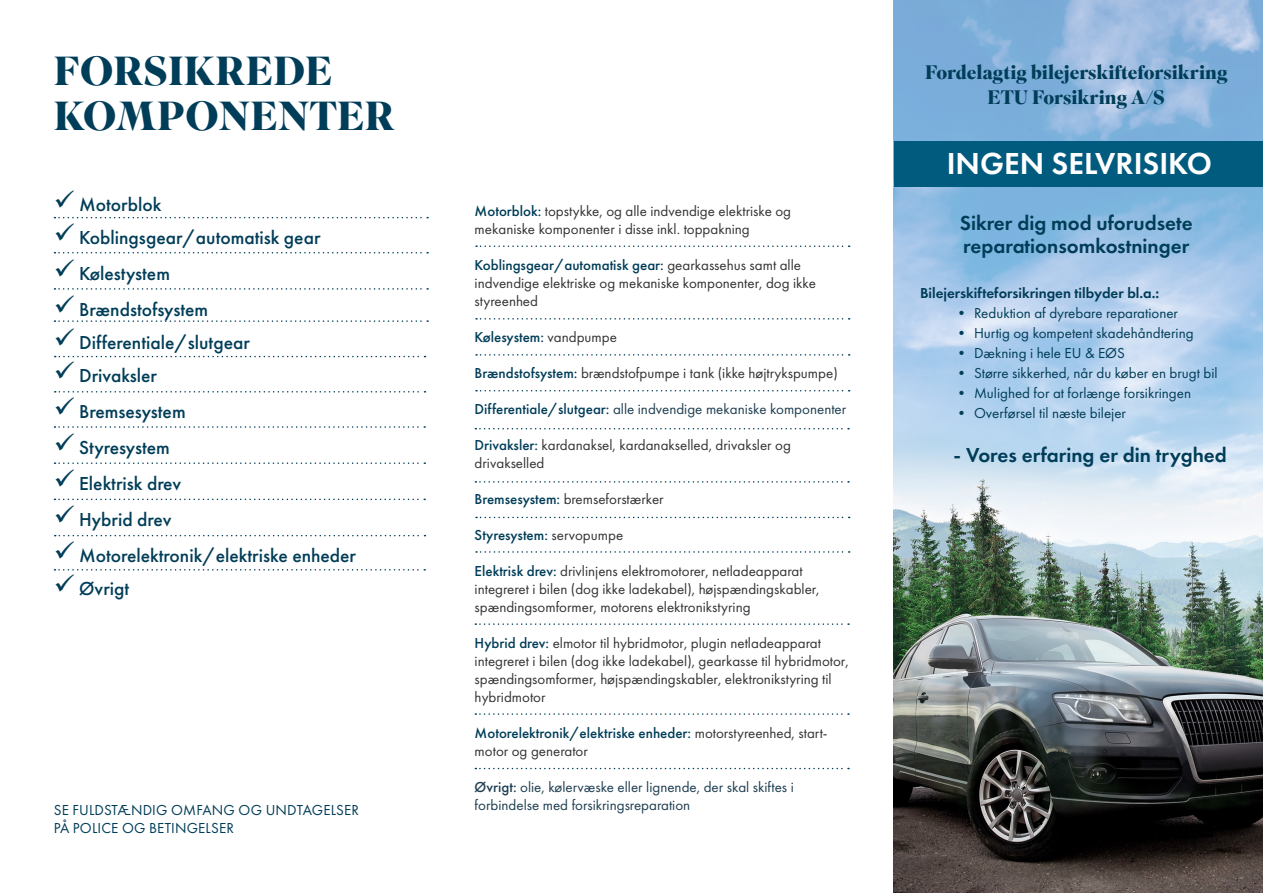
<style>
.page{position:relative;width:1263px;height:893px;background:#fff}
.page>*{position:absolute;margin:0;border:0;box-sizing:border-box;transform-origin:0 0}
.t1{font:700 40.5px "Superior Title";letter-spacing:.005em;color:#003d58}
.t2{font:600 31.5px "Futura PT";color:#fff}
.t3{font:600 21px "Futura PT";color:#003d58}
.t4{font:500 19.5px "Futura PT";color:#003d58}
.t5{font:700 19.5px "Superior Title";color:#003d58}
.t6{font:15px/18px "Futura PT";color:#333}
.t7{font:15px "Futura PT";color:#003d58}
.t8{font:500 15px "Futura PT";color:#003d58}
.t9{font:15px "Futura PT";color:#1f3e51}
.t10{font:600 15px "Futura PT";color:#003d58}
.s1{font-weight:500;color:#003d58}
.s2{font-weight:400;color:#333}
.s3{font-weight:500}
</style>
<div class="page">
<img style="left:893px;top:0;width:370px;height:893px">
<div style="left:894px;top:141px;width:369px;height:45px;background:#005b7f"></div>
<svg style="left:54px;top:217px;width:374px;height:1px"></svg>
<svg style="left:476px;top:318px;width:374px;height:2px"></svg>
<svg style="left:476px;top:354px;width:374px;height:2px"></svg>
<svg style="left:476px;top:390px;width:374px;height:1px"></svg>
<svg style="left:475px;top:481px;width:374px;height:2px"></svg>
<svg style="left:476px;top:517px;width:374px;height:1px"></svg>
<svg style="left:476px;top:551px;width:374px;height:2px"></svg>
<svg style="left:475px;top:623px;width:374px;height:2px"></svg>
<svg style="left:475px;top:713px;width:374px;height:2px"></svg>
<svg style="left:475px;top:768px;width:374px;height:1px"></svg>
<svg style="left:475px;top:428px;width:374px;height:1px"></svg>
<svg style="left:54px;top:252px;width:374px;height:1px"></svg>
<svg style="left:54px;top:288px;width:374px;height:2px"></svg>
<svg style="left:54px;top:320px;width:374px;height:2px"></svg>
<svg style="left:55px;top:356px;width:370px;height:1px"></svg>
<svg style="left:55px;top:391px;width:370px;height:2px"></svg>
<svg style="left:54px;top:426px;width:371px;height:2px"></svg>
<svg style="left:55px;top:462px;width:370px;height:2px"></svg>
<svg style="left:54px;top:499px;width:371px;height:1px"></svg>
<svg style="left:55px;top:535px;width:370px;height:1px"></svg>
<svg style="left:54px;top:569px;width:371px;height:2px"></svg>
<svg style="left:476px;top:245px;width:374px;height:2px"></svg>
<p class="t1" style="left:54px;top:45px;width:280px">FORSIKREDE</p>
<p class="t1" style="left:54px;top:91px;width:342px">KOMPONENTER</p>
<p class="t4" style="left:54px;top:192px;width:109px">✓ Motorblok</p>
<p class="t4" style="left:54px;top:225px;width:268px">✓ Koblingsgear/automatisk gear</p>
<p class="t4" style="left:54px;top:261px;width:118px">✓ Kølestystem</p>
<p class="t4" style="left:54px;top:297px;width:156px">✓ Brændstofsystem</p>
<p class="t4" style="left:54px;top:330px;width:198px">✓ Differentiale/slutgear</p>
<p class="t4" style="left:54px;top:363px;width:105px">✓ Drivaksler</p>
<p class="t4" style="left:54px;top:399px;width:133px">✓ Bremsesystem</p>
<p class="t4" style="left:54px;top:436px;width:118px">✓ Styresystem</p>
<p class="t4" style="left:54px;top:472px;width:129px">✓ Elektrisk drev</p>
<p class="t4" style="left:54px;top:508px;width:119px">✓ Hybrid drev</p>
<p class="t4" style="left:54px;top:544px;width:304px">✓ Motorelektronik/elektriske enheder</p>
<p class="t4" style="left:54px;top:577px;width:77px">✓ Øvrigt</p>
<p class="t7" style="left:54px;top:801px;width:307px">SE FULDSTÆNDIG OMFANG OG UNDTAGELSER</p>
<p class="t7" style="left:54px;top:819px;width:182px">PÅ POLICE OG BETINGELSER</p>
<p class="t6" style="left:475px;top:202px;width:318px"><span class="s1">Motorblok:</span> topstykke, og alle indvendige elektriske og</p>
<p class="t6" style="left:475px;top:220px;width:277px">mekaniske komponenter i disse inkl. toppakning</p>
<p class="t8" style="left:475px;top:256px;width:328px">Koblingsgear/automatisk gear: <span class="s2">gearkassehus samt alle</span></p>
<p class="t6" style="left:475px;top:274px;width:343px">indvendige elektriske og mekaniske komponenter, dog ikke</p>
<p class="t6" style="left:475px;top:292px;width:65px">styreenhed</p>
<p class="t8" style="left:475px;top:328px;width:144px">Kølesystem: <span class="s2">vandpumpe</span></p>
<p class="t6" style="left:475px;top:364px;width:365px"><span class="s1">Brændstofsystem:</span> brændstofpumpe i tank (ikke højtrykspumpe)</p>
<p class="t9" style="left:475px;top:400px;width:373px"><span class="s1">Differentiale/slutgear:</span> alle indvendige mekaniske komponenter</p>
<p class="t6" style="left:475px;top:436px;width:318px"><span class="s1">Drivaksler:</span> kardanaksel, kardanakselled, drivaksler og</p>
<p class="t6" style="left:475px;top:454px;width:71px">drivakselled</p>
<p class="t6" style="left:475px;top:490px;width:191px"><span class="s1">Bremsesystem:</span> bremseforstærker</p>
<p class="t8" style="left:475px;top:526px;width:150px">Styresystem: <span class="s2">servopumpe</span></p>
<p class="t6" style="left:475px;top:562px;width:329px"><span class="s1">Elektrisk drev:</span> drivlinjens elektromotorer, netladeapparat</p>
<p class="t6" style="left:475px;top:580px;width:347px">integreret i bilen (dog ikke ladekabel), højspændingskabler,</p>
<p class="t6" style="left:475px;top:598px;width:277px">spændingsomformer, motorens elektronikstyring</p>
<p class="t6" style="left:475px;top:634px;width:348px"><span class="s1">Hybrid drev:</span> elmotor til hybridmotor, plugin netladeapparat</p>
<p class="t6" style="left:475px;top:652px;width:376px">integreret i bilen (dog ikke ladekabel), gearkasse til hybridmotor, spændingsomformer, højspændingskabler, elektronikstyring til hybridmotor</p>
<p class="t8" style="left:475px;top:724px;width:354px">Motorelektronik/elektriske enheder: <span class="s2">motorstyreenhed, start-</span></p>
<p class="t6" style="left:475px;top:742px;width:115px">motor og generator</p>
<p class="t9" style="left:475px;top:778px;width:321px"><span class="s3">Øvrigt:</span> olie, kølervæske eller lignende, der skal skiftes i</p>
<p class="t9" style="left:475px;top:796px;width:217px">forbindelse med forsikringsreparation</p>
<p class="t5" style="left:925px;top:60px;width:304px">Fordelagtig bilejerskifteforsikring</p>
<p class="t5" style="left:988px;top:85px;width:179px">ETU Forsikring A/S</p>
<p class="t2" style="left:947px;top:144px;width:267px">INGEN SELVRISIKO</p>
<p class="t3" style="left:960px;top:210px;width:234px">Sikrer dig mod uforudsete</p>
<p class="t3" style="left:963px;top:232px;width:227px">reparationsomkostninger</p>
<p class="t10" style="left:920px;top:284px;width:241px">Bilejerskifteforsikringen tilbyder bl.a.:</p>
<p class="t7" style="left:954px;top:304px;width:225px">• Reduktion af dyrebare reparationer</p>
<p class="t7" style="left:954px;top:324px;width:241px">• Hurtig og kompetent skadehåndtering</p>
<p class="t7" style="left:954px;top:344px;width:172px">• Dækning i hele EU &amp; EØS</p>
<p class="t7" style="left:954px;top:364px;width:265px">• Større sikkerhed, når du køber en brugt bil</p>
<p class="t7" style="left:954px;top:384px;width:238px">• Mulighed for at forlænge forsikringen</p>
<p class="t7" style="left:954px;top:404px;width:173px">• Overførsel til næste bilejer</p>
<p class="t3" style="left:953px;top:442px;width:275px">- Vores erfaring er din tryghed</p>
</div>
